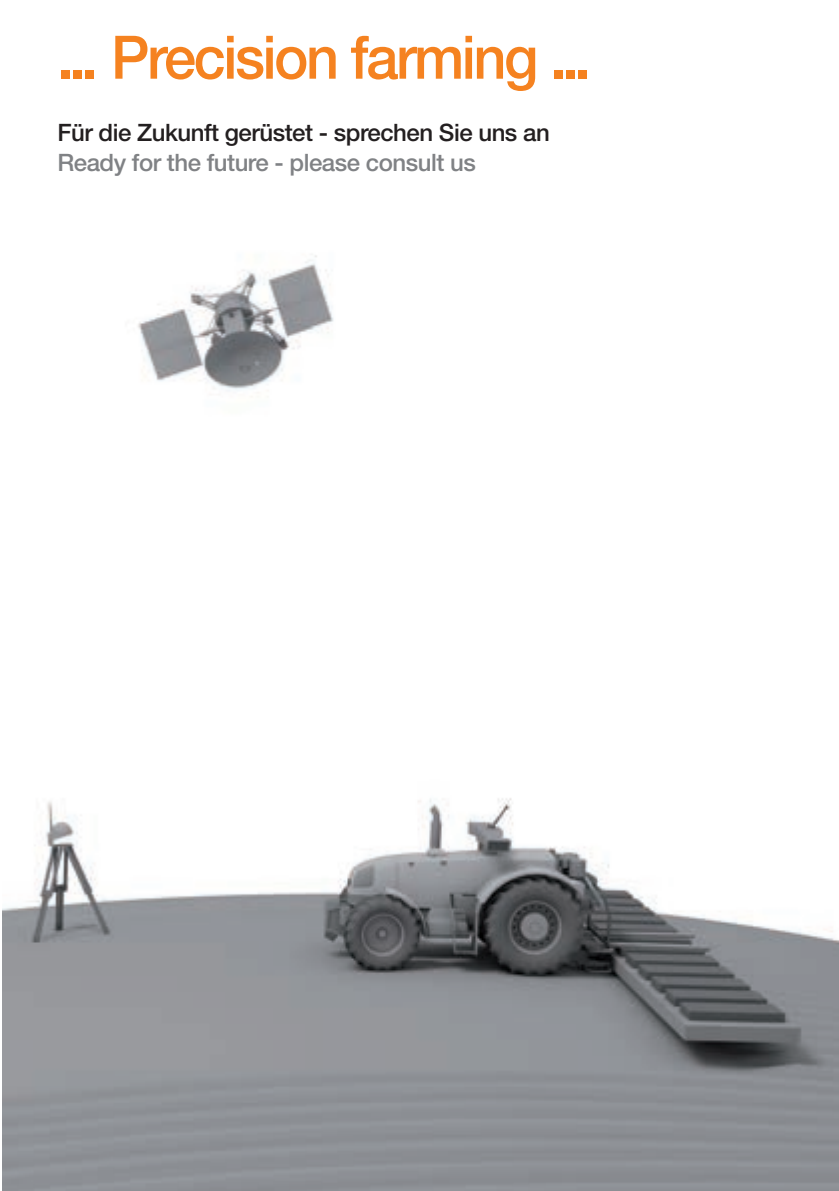
<style>
.page{position:relative;width:839px;height:1191px;background:#fff}
.page>*{position:absolute;margin:0;border:0;box-sizing:border-box;transform-origin:0 0}
.t1{font:500 60px "Helvetica Neue LT";letter-spacing:-.04em;color:#f58220}
.t2{font:500 24px "Helvetica Neue LT";letter-spacing:-.02em;color:#231f20}
.t3{font:500 24px "Helvetica Neue LT";letter-spacing:-.02em;color:#808285}
</style>
<div class="page">
<img style="left:2px;top:798px;width:837px;height:392px">
<img style="left:138px;top:255px;width:196px;height:142px">
<h1 class="t1" style="left:57px;top:22px;width:535px">... Precision farming ...</h1>
<p class="t2" style="left:57px;top:118px;width:494px">Für die Zukunft gerüstet - sprechen Sie uns an</p>
<p class="t3" style="left:57px;top:148px;width:420px">Ready for the future - please consult us</p>
</div>
